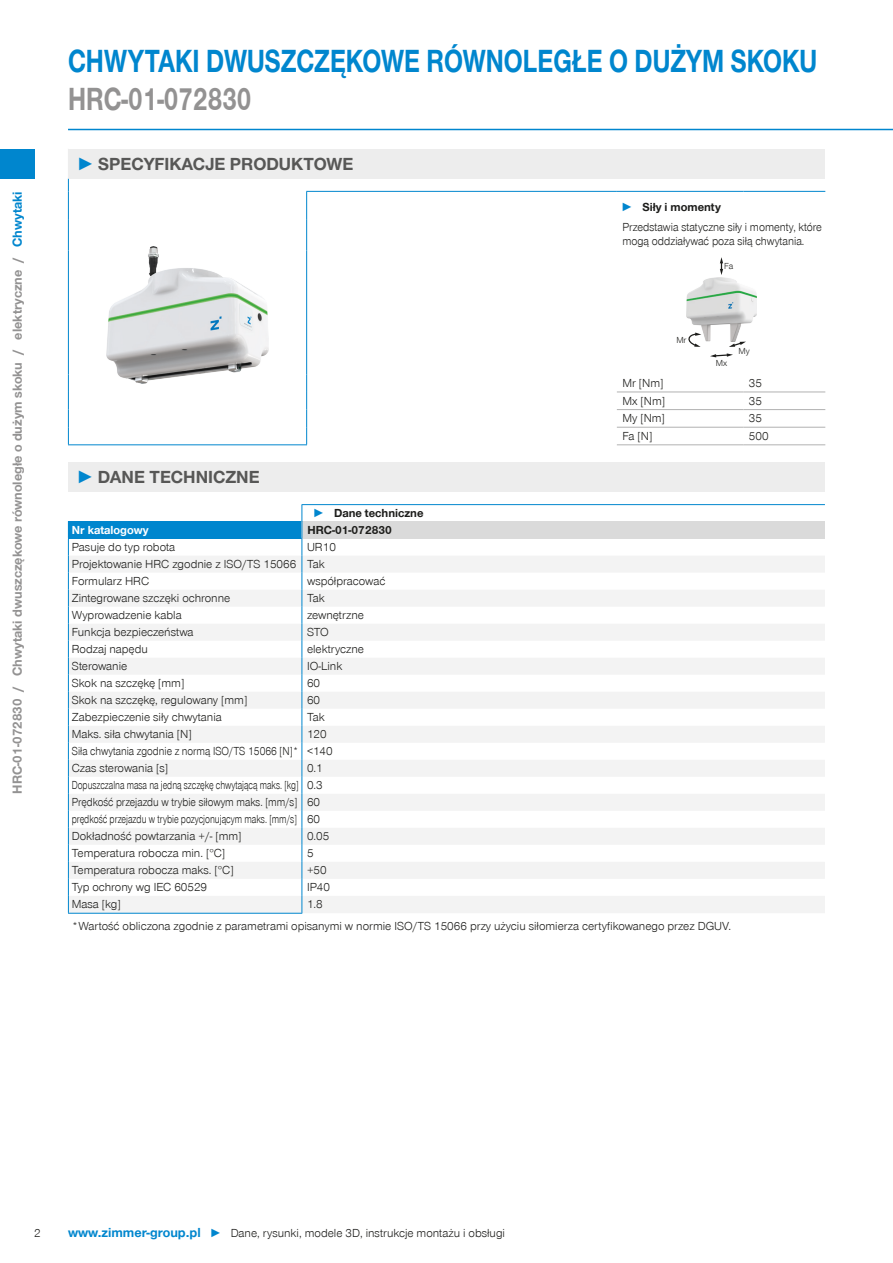
<style>
.page{position:relative;width:893px;height:1263px;background:#fff}
.page>*{position:absolute;margin:0;border:0;box-sizing:border-box;transform-origin:0 0}
.CB_AF_Headline_22_25{font:700 33px/37.5px "Zimmer Group Sans Global";color:#0086ce;scale:.79 1}
.t1{font:700 18px "Zimmer Group Sans Global";color:#575756}
.CB_AF_Inhaltsverzeic{font:700 13.5px "Zimmer Group Sans Global";color:#939292}
.CB_AF_Seitenzahl_lin{font:300 12px "Zimmer Group Sans Global";color:#1d1d1b}
.CB_AF_Seitenzahl_lin-2{font:300 12px "Zimmer Group Sans Global";color:#1d1d1b;scale:.88 1}
.CB_AF_Tabellentext_B{font:300 12px/13.5px "Zimmer Group Sans Global";color:#1d1d1b;scale:.93 1}
.CB_AF_Seitenzahl_lin-3{font:300 12px "Zimmer Group Sans Global";color:#1d1d1b;scale:.75 1}
.CB_AF_Seitenzahl_lin-4{font:300 12px "Zimmer Group Sans Global";color:#1d1d1b;scale:.76 1}
.CB_AF_Tabellentext_B-2{font:700 12px "Zimmer Group Sans Global";color:#1d1d1b}
.CB_AF_Tabellentext_B-3{font:300 12px "Zimmer Group Sans Global";color:#1d1d1b}
.CB_AF_Tabellentext_B-4{font:700 12px "Zimmer Group Sans Global";color:#fff}
.t2{font:300 9px "Zimmer Group Sans";color:#1e1e1c}
.s1{color:#0086ce}
.s2{color:#939292}
.s3{font-family:"Zimmer Group Sans";color:#0086ce}
.s4{font-weight:700;font-size:13.5px;color:#0086ce}
</style>
<div class="page">
<hr style="left:68px;top:129px;width:825px;height:1px;background:#0086ce">
<div style="left:0;top:149px;width:34px;height:30px;background:#0086ce"></div>
<div style="left:68px;top:149px;width:757px;height:30px;background:#ededed"></div>
<hr style="left:68px;top:444px;width:239px;height:1px;background:#0086ce">
<hr style="left:306px;top:191px;width:311px;height:1px;background:#0086ce">
<hr style="left:617px;top:191px;width:126px;height:1px;background:#0086ce">
<hr style="left:743px;top:191px;width:82px;height:1px;background:#0086ce">
<hr style="left:617px;top:392px;width:126px;height:1px;background:#b2b2b2">
<hr style="left:743px;top:392px;width:82px;height:1px;background:#b2b2b2">
<hr style="left:617px;top:409px;width:126px;height:1px;background:#b2b2b2">
<hr style="left:743px;top:409px;width:82px;height:1px;background:#b2b2b2">
<hr style="left:617px;top:427px;width:126px;height:1px;background:#b2b2b2">
<hr style="left:743px;top:427px;width:82px;height:1px;background:#b2b2b2">
<svg style="left:306px;top:192px;width:1px;height:27px"></svg>
<hr style="left:68px;top:219px;width:1px;height:32px;background:#0086ce">
<hr style="left:306px;top:219px;width:1px;height:32px;background:#0086ce">
<hr style="left:68px;top:251px;width:1px;height:123px;background:#0086ce">
<hr style="left:306px;top:251px;width:1px;height:123px;background:#0086ce">
<svg style="left:68px;top:374px;width:1px;height:70px"></svg>
<svg style="left:306px;top:374px;width:1px;height:70px"></svg>
<svg style="left:68px;top:179px;width:1px;height:40px"></svg>
<hr style="left:617px;top:444px;width:126px;height:1px;background:#b2b2b2">
<hr style="left:743px;top:444px;width:82px;height:1px;background:#b2b2b2">
<img style="left:107px;top:246px;width:161px;height:138px">
<img style="left:686px;top:277px;width:71px;height:65px">
<svg style="left:686px;top:332px;width:15px;height:15px"></svg>
<svg style="left:720px;top:257px;width:3px;height:18px"></svg>
<svg style="left:710px;top:353px;width:23px;height:4px"></svg>
<svg style="left:729px;top:341px;width:17px;height:6px"></svg>
<div style="left:68px;top:462px;width:757px;height:30px;background:#ededed"></div>
<div style="left:68px;top:521px;width:234px;height:17px;background:#0086ce"></div>
<div style="left:302px;top:521px;width:523px;height:17px;background:#dadada"></div>
<svg style="left:69px;top:556px;width:756px;height:357px;fill:#f5f5f5"></svg>
<hr style="left:68px;top:913px;width:234px;height:1px;background:#0086ce">
<hr style="left:68px;top:538px;width:234px;height:1px;background:#0086ce">
<svg style="left:68px;top:539px;width:1px;height:374px"></svg>
<hr style="left:302px;top:504px;width:523px;height:1px;background:#0086ce">
<svg style="left:302px;top:505px;width:1px;height:408px"></svg>
<p class="CB_AF_Inhaltsverzeic" style="left:9px;top:794px;width:604px;rotate:-90deg">HRC-01-072830 / Chwytaki dwuszczękowe równoległe o dużym skoku / elektryczne / <span class="s1">Chwytaki</span></p>
<p class="CB_AF_Headline_22_25" style="left:68px;top:42px;width:950px">CHWYTAKI DWUSZCZĘKOWE RÓWNOLEGŁE O DUŻYM SKOKU<br><span class="s2">HRC-01-072830</span></p>
<p class="t1" style="left:77px;top:153px;width:278px"><span class="s3">►</span> SPECYFIKACJE PRODUKTOWE</p>
<p class="t1" style="left:77px;top:466px;width:185px"><span class="s3">►</span> DANE TECHNICZNE</p>
<p class="CB_AF_Tabellentext_B-2" style="left:313px;top:506px;width:112px"><span class="s1">►</span> Dane techniczne</p>
<p class="CB_AF_Tabellentext_B-2" style="left:621px;top:199px;width:101px"><span class="s3">►</span> Siły i momenty</p>
<p class="CB_AF_Tabellentext_B" style="left:622px;top:220px;width:216px">Przedstawia statyczne siły i momenty, które mogą oddziaływać poza siłą chwytania.</p>
<p class="t2" style="left:676px;top:334px;width:12px">Mr</p>
<p class="t2" style="left:724px;top:260px;width:11px">Fa</p>
<p class="t2" style="left:716px;top:357px;width:13px">Mx</p>
<p class="t2" style="left:738px;top:345px;width:13px">My</p>
<p class="CB_AF_Tabellentext_B-3" style="left:622px;top:376px;width:43px">Mr [Nm]</p>
<p class="CB_AF_Tabellentext_B-3" style="left:749px;top:376px;width:15px">35</p>
<p class="CB_AF_Tabellentext_B-3" style="left:622px;top:394px;width:44px">Mx [Nm]</p>
<p class="CB_AF_Tabellentext_B-3" style="left:749px;top:394px;width:15px">35</p>
<p class="CB_AF_Tabellentext_B-3" style="left:622px;top:411px;width:44px">My [Nm]</p>
<p class="CB_AF_Tabellentext_B-3" style="left:749px;top:411px;width:15px">35</p>
<p class="CB_AF_Tabellentext_B-3" style="left:622px;top:429px;width:32px">Fa [N]</p>
<p class="CB_AF_Tabellentext_B-3" style="left:749px;top:429px;width:21px">500</p>
<p class="CB_AF_Tabellentext_B-4" style="left:72px;top:523px;width:78px">Nr katalogowy</p>
<p class="CB_AF_Tabellentext_B-2" style="left:307px;top:523px;width:86px">HRC-01-072830</p>
<p class="CB_AF_Seitenzahl_lin" style="left:72px;top:540px;width:105px">Pasuje do typ robota</p>
<p class="CB_AF_Seitenzahl_lin" style="left:307px;top:540px;width:30px">UR10</p>
<p class="CB_AF_Seitenzahl_lin" style="left:72px;top:557px;width:226px">Projektowanie HRC zgodnie z ISO/TS 15066</p>
<p class="CB_AF_Seitenzahl_lin" style="left:307px;top:557px;width:19px">Tak</p>
<p class="CB_AF_Seitenzahl_lin" style="left:72px;top:574px;width:79px">Formularz HRC</p>
<p class="CB_AF_Seitenzahl_lin" style="left:307px;top:574px;width:80px">współpracować</p>
<p class="CB_AF_Seitenzahl_lin" style="left:72px;top:591px;width:160px">Zintegrowane szczęki ochronne</p>
<p class="CB_AF_Seitenzahl_lin" style="left:307px;top:591px;width:19px">Tak</p>
<p class="CB_AF_Seitenzahl_lin" style="left:72px;top:608px;width:111px">Wyprowadzenie kabla</p>
<p class="CB_AF_Seitenzahl_lin" style="left:307px;top:608px;width:58px">zewnętrzne</p>
<p class="CB_AF_Seitenzahl_lin" style="left:72px;top:625px;width:123px">Funkcja bezpieczeństwa</p>
<p class="CB_AF_Seitenzahl_lin" style="left:307px;top:625px;width:23px">STO</p>
<p class="CB_AF_Seitenzahl_lin" style="left:72px;top:642px;width:78px">Rodzaj napędu</p>
<p class="CB_AF_Seitenzahl_lin" style="left:307px;top:642px;width:58px">elektryczne</p>
<p class="CB_AF_Seitenzahl_lin" style="left:72px;top:659px;width:57px">Sterowanie</p>
<p class="CB_AF_Seitenzahl_lin" style="left:307px;top:659px;width:37px">IO-Link</p>
<p class="CB_AF_Seitenzahl_lin" style="left:72px;top:676px;width:114px">Skok na szczękę [mm]</p>
<p class="CB_AF_Seitenzahl_lin" style="left:307px;top:676px;width:15px">60</p>
<p class="CB_AF_Seitenzahl_lin" style="left:72px;top:693px;width:177px">Skok na szczękę, regulowany [mm]</p>
<p class="CB_AF_Seitenzahl_lin" style="left:307px;top:693px;width:15px">60</p>
<p class="CB_AF_Seitenzahl_lin" style="left:72px;top:710px;width:152px">Zabezpieczenie siły chwytania</p>
<p class="CB_AF_Seitenzahl_lin" style="left:307px;top:710px;width:19px">Tak</p>
<p class="CB_AF_Seitenzahl_lin" style="left:72px;top:727px;width:121px">Maks. siła chwytania [N]</p>
<p class="CB_AF_Seitenzahl_lin" style="left:307px;top:727px;width:21px">120</p>
<p class="CB_AF_Seitenzahl_lin-2" style="left:72px;top:744px;width:259px">Siła chwytania zgodnie z normą ISO/TS 15066 [N]*</p>
<p class="CB_AF_Seitenzahl_lin" style="left:307px;top:744px;width:27px">&lt;140</p>
<p class="CB_AF_Seitenzahl_lin" style="left:72px;top:761px;width:98px">Czas sterowania [s]</p>
<p class="CB_AF_Seitenzahl_lin" style="left:307px;top:761px;width:17px">0.1</p>
<p class="CB_AF_Seitenzahl_lin-3" style="left:72px;top:778px;width:304px">Dopuszczalna masa na jedną szczękę chwytającą maks. [kg]</p>
<p class="CB_AF_Seitenzahl_lin" style="left:307px;top:778px;width:17px">0.3</p>
<p class="CB_AF_Seitenzahl_lin-2" style="left:72px;top:795px;width:258px">Prędkość przejazdu w trybie siłowym maks. [mm/s]</p>
<p class="CB_AF_Seitenzahl_lin" style="left:307px;top:795px;width:15px">60</p>
<p class="CB_AF_Seitenzahl_lin-4" style="left:72px;top:812px;width:298px">prędkość przejazdu w trybie pozycjonującym maks. [mm/s]</p>
<p class="CB_AF_Seitenzahl_lin" style="left:307px;top:812px;width:15px">60</p>
<p class="CB_AF_Seitenzahl_lin" style="left:72px;top:829px;width:171px">Dokładność powtarzania +/- [mm]</p>
<p class="CB_AF_Seitenzahl_lin" style="left:307px;top:829px;width:24px">0.05</p>
<p class="CB_AF_Seitenzahl_lin" style="left:72px;top:846px;width:155px">Temperatura robocza min. [°C]</p>
<p class="CB_AF_Seitenzahl_lin" style="left:307px;top:846px;width:8px">5</p>
<p class="CB_AF_Seitenzahl_lin" style="left:72px;top:863px;width:163px">Temperatura robocza maks. [°C]</p>
<p class="CB_AF_Seitenzahl_lin" style="left:307px;top:863px;width:21px">+50</p>
<p class="CB_AF_Seitenzahl_lin" style="left:72px;top:880px;width:137px">Typ ochrony wg IEC 60529</p>
<p class="CB_AF_Seitenzahl_lin" style="left:307px;top:880px;width:25px">IP40</p>
<p class="CB_AF_Seitenzahl_lin" style="left:72px;top:897px;width:50px">Masa [kg]</p>
<p class="CB_AF_Seitenzahl_lin" style="left:307px;top:897px;width:17px">1.8</p>
<p class="CB_AF_Seitenzahl_lin" style="left:72px;top:919px;width:661px">*Wartość obliczona zgodnie z parametrami opisanymi w normie ISO/TS 15066 przy użyciu siłomierza certyfikowanego przez DGUV.</p>
<p class="CB_AF_Seitenzahl_lin" style="left:34px;top:1226px;width:8px">2</p>
<p class="CB_AF_Seitenzahl_lin" style="left:68px;top:1226px;width:439px"><span class="s4">www.zimmer-group.pl</span> <span class="s1">►</span> Dane, rysunki, modele 3D, instrukcje montażu i obsługi</p>
</div>
